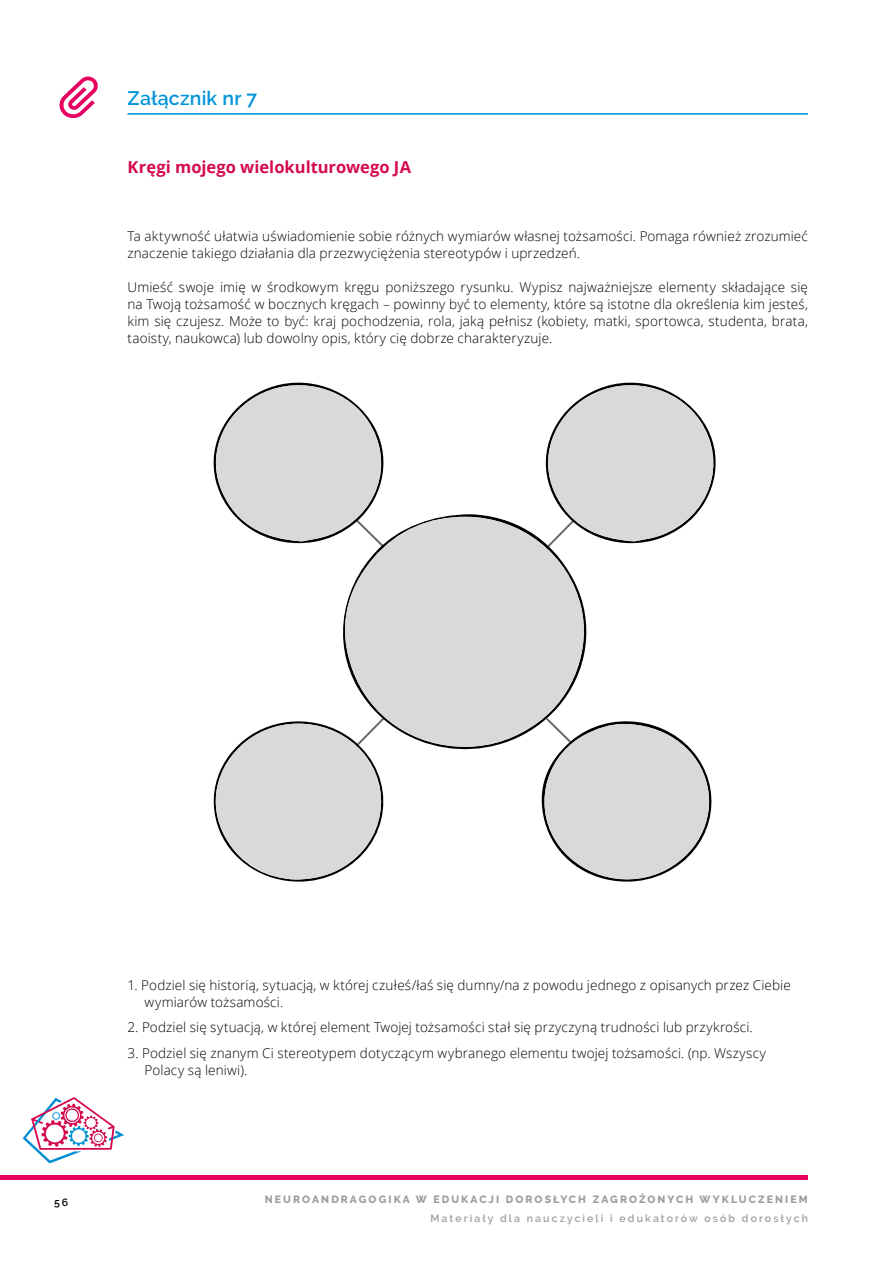
<style>
.page{position:relative;width:893px;height:1263px;background:#fff}
.page>*{position:absolute;margin:0;border:0;box-sizing:border-box;transform-origin:0 0}
.t1{font:600 19.5px "Raleway";letter-spacing:.01em;color:#0095db}
.t2{font:700 16.5px "Open Sans";color:#d50a4e}
.t3{font:300 13.5px/17px "Open Sans";letter-spacing:.01em;color:#000}
.t4{font:800 10.5px "Raleway";letter-spacing:.2em;color:#9d9d9c}
.t5{font:600 10.5px "Raleway";letter-spacing:.2em;color:#9d9d9c}
.t6{font:600 10.5px "Raleway";color:#000}
</style>
<div class="page">
<hr style="left:0;top:1176px;width:808px;height:4px;background:#e60060">
<svg style="left:23px;top:1097px;width:101px;height:66px"></svg>
<hr style="left:128px;top:113px;width:680px;height:1px;background:#0095db">
<hr style="left:128px;top:114px;width:680px;height:1px;background:#0095db">
<svg style="left:59px;top:76px;width:39px;height:42px"></svg>
<svg style="left:343px;top:517px;width:244px;height:230px;fill:#d9d9d9"></svg>
<svg style="left:532px;top:709px;width:180px;height:173px"></svg>
<svg style="left:539px;top:382px;width:177px;height:168px"></svg>
<svg style="left:213px;top:382px;width:184px;height:168px"></svg>
<svg style="left:213px;top:714px;width:186px;height:168px"></svg>
<h1 class="t1" style="left:128px;top:87px;width:131px">Załącznik nr 7</h1>
<p class="t2" style="left:128px;top:155px;width:285px">Kręgi mojego wielokulturowego JA</p>
<p class="t3" style="left:128px;top:227px;width:682px">Ta aktywność ułatwia uświadomienie sobie różnych wymiarów własnej tożsamości. Pomaga również zrozumieć znaczenie takiego działania dla przezwyciężenia stereotypów i uprzedzeń.</p>
<p class="t3" style="left:128px;top:278px;width:682px;text-align:justify">Umieść swoje imię w środkowym kręgu poniższego rysunku. Wypisz najważniejsze elementy składające się na Twoją tożsamość w bocznych kręgach – powinny być to elementy, które są istotne dla określenia kim jesteś, kim się czujesz. Może to być: kraj pochodzenia, rola, jaką pełnisz (kobiety, matki, sportowca, studenta, brata, taoisty, naukowca) lub dowolny opis, który cię dobrze charakteryzuje.</p>
<p class="t6" style="left:54px;top:1196px;width:16px">56</p>
<p class="t3" style="left:145px;top:976px;width:648px;text-indent:-17px">1. Podziel się historią, sytuacją, w której czułeś/łaś się dumny/na z powodu jednego z opisanych przez Ciebie wymiarów tożsamości.</p>
<p class="t3" style="left:128px;top:1018px;width:627px">2. Podziel się sytuacją, w której element Twojej tożsamości stał się przyczyną trudności lub przykrości.</p>
<p class="t3" style="left:145px;top:1044px;width:623px;text-indent:-17px">3. Podziel się znanym Ci stereotypem dotyczącym wybranego elementu twojej tożsamości. (np. Wszyscy<br>Polacy są leniwi).</p>
<p class="t4" style="left:265px;top:1193px;width:545px">NEUROANDRAGOGIKA W EDUKACJI DOROSŁYCH ZAGROŻONYCH WYKLUCZENIEM</p>
<p class="t5" style="left:430px;top:1212px;width:379px">Materiały dla nauczycieli i edukatorów osób dorosłych</p>
</div>
